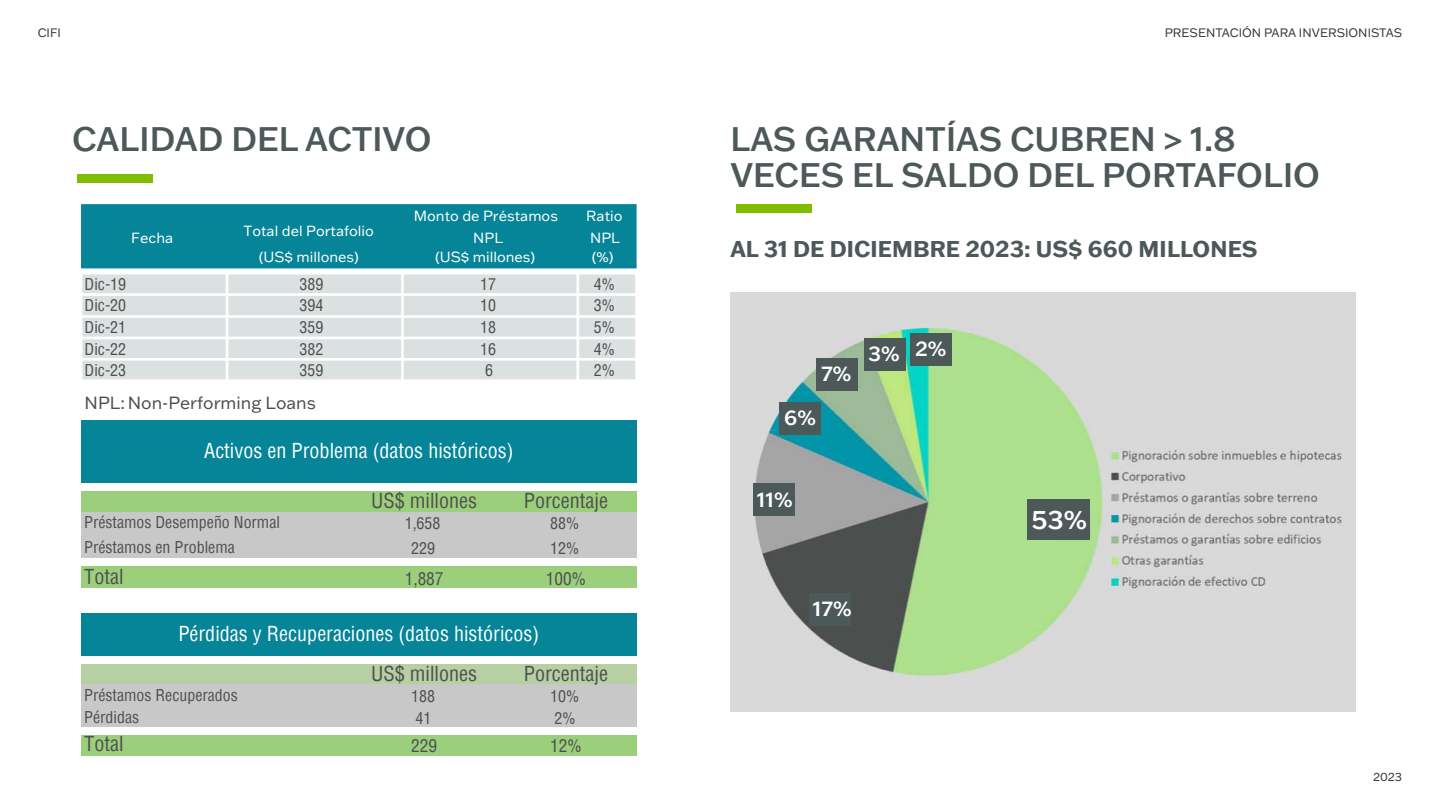
<style>
.page{position:relative;width:1440px;height:810px;background:#fff}
.page>*{position:absolute;margin:0;border:0;box-sizing:border-box;transform-origin:0 0}
.t1{font:500 33.38px/35.5px "Franklin Gothic ATF";color:#4d5858}
.t2{font:500 26.25px "Franklin Gothic ATF";color:#fff}
.t3{font:700 22.35px "Franklin Gothic ATF";color:#4d5858}
.t4{font:500 21px "Franklin Gothic ATF";color:#fff}
.t5{font:condensed 20.17px "Helvetica";color:#fff}
.t6{font:condensed 20.17px "Helvetica";color:#4d4f4f}
.t7{font:17.33px "Franklin Gothic ATF";color:#4d4f4f}
.t8{font:condensed 17.33px "Helvetica";color:#4d4f4f}
.t9{font:condensed 15.98px "Helvetica";color:#4d4f4f}
.t10{font:14.4px/21.6px "Franklin Gothic ATF";color:#fff;text-align:center}
.t11{font:12px "Franklin Gothic ATF";color:#383838}
</style>
<div class="page">
<div style="left:81px;top:204px;width:556px;height:64px;background:#068498"></div>
<div style="left:82px;top:274px;width:144px;height:20px;background:#dbe0e0"></div>
<div style="left:81px;top:273px;width:146px;height:21px;border:1px solid #fff"></div>
<div style="left:228px;top:274px;width:174px;height:20px;background:#dbe0e0"></div>
<div style="left:227px;top:273px;width:175px;height:21px;border:1px solid #fff"></div>
<div style="left:403px;top:274px;width:174px;height:20px;background:#dbe0e0"></div>
<div style="left:403px;top:273px;width:175px;height:21px;border:1px solid #fff"></div>
<div style="left:579px;top:274px;width:57px;height:20px;background:#dbe0e0"></div>
<div style="left:578px;top:273px;width:59px;height:21px;border:1px solid #fff"></div>
<div style="left:82px;top:295px;width:144px;height:21px;background:#dbe0e0"></div>
<div style="left:81px;top:295px;width:146px;height:21px;border:1px solid #fff"></div>
<div style="left:228px;top:295px;width:174px;height:21px;background:#dbe0e0"></div>
<div style="left:227px;top:295px;width:175px;height:21px;border:1px solid #fff"></div>
<div style="left:403px;top:295px;width:174px;height:21px;background:#dbe0e0"></div>
<div style="left:403px;top:295px;width:175px;height:21px;border:1px solid #fff"></div>
<div style="left:579px;top:295px;width:57px;height:21px;background:#dbe0e0"></div>
<div style="left:578px;top:295px;width:59px;height:21px;border:1px solid #fff"></div>
<div style="left:82px;top:317px;width:144px;height:20px;background:#dbe0e0"></div>
<div style="left:81px;top:317px;width:146px;height:21px;border:1px solid #fff"></div>
<div style="left:228px;top:317px;width:174px;height:20px;background:#dbe0e0"></div>
<div style="left:227px;top:317px;width:175px;height:21px;border:1px solid #fff"></div>
<div style="left:403px;top:317px;width:174px;height:20px;background:#dbe0e0"></div>
<div style="left:403px;top:317px;width:175px;height:21px;border:1px solid #fff"></div>
<div style="left:579px;top:317px;width:57px;height:20px;background:#dbe0e0"></div>
<div style="left:578px;top:317px;width:59px;height:21px;border:1px solid #fff"></div>
<div style="left:82px;top:339px;width:144px;height:20px;background:#dbe0e0"></div>
<div style="left:81px;top:338px;width:146px;height:21px;border:1px solid #fff"></div>
<div style="left:228px;top:339px;width:174px;height:20px;background:#dbe0e0"></div>
<div style="left:227px;top:338px;width:175px;height:21px;border:1px solid #fff"></div>
<div style="left:403px;top:339px;width:174px;height:20px;background:#dbe0e0"></div>
<div style="left:403px;top:338px;width:175px;height:21px;border:1px solid #fff"></div>
<div style="left:579px;top:339px;width:57px;height:20px;background:#dbe0e0"></div>
<div style="left:578px;top:338px;width:59px;height:21px;border:1px solid #fff"></div>
<div style="left:82px;top:360px;width:144px;height:20px;background:#dbe0e0"></div>
<div style="left:81px;top:359px;width:146px;height:22px;border:1px solid #fff"></div>
<div style="left:228px;top:360px;width:174px;height:20px;background:#dbe0e0"></div>
<div style="left:227px;top:359px;width:175px;height:22px;border:1px solid #fff"></div>
<div style="left:403px;top:360px;width:174px;height:20px;background:#dbe0e0"></div>
<div style="left:403px;top:359px;width:175px;height:22px;border:1px solid #fff"></div>
<div style="left:579px;top:360px;width:57px;height:20px;background:#dbe0e0"></div>
<div style="left:578px;top:359px;width:59px;height:22px;border:1px solid #fff"></div>
<div style="left:81px;top:421px;width:556px;height:62px;background:#068498"></div>
<div style="left:81px;top:491px;width:272px;height:21px;background:#9ccf7c"></div>
<div style="left:353px;top:491px;width:142px;height:21px;background:#9ccf7c"></div>
<div style="left:495px;top:491px;width:142px;height:21px;background:#9ccf7c"></div>
<div style="left:81px;top:512px;width:272px;height:22px;background:#c8c8c8"></div>
<div style="left:353px;top:512px;width:142px;height:22px;background:#c8c8c8"></div>
<div style="left:495px;top:512px;width:142px;height:22px;background:#c8c8c8"></div>
<div style="left:81px;top:534px;width:272px;height:24px;background:#c8c8c8"></div>
<div style="left:353px;top:534px;width:142px;height:24px;background:#c8c8c8"></div>
<div style="left:495px;top:534px;width:142px;height:24px;background:#c8c8c8"></div>
<div style="left:81px;top:566px;width:272px;height:22px;background:#9ccf7c"></div>
<div style="left:353px;top:566px;width:142px;height:22px;background:#9ccf7c"></div>
<div style="left:495px;top:566px;width:142px;height:22px;background:#9ccf7c"></div>
<div style="left:81px;top:613px;width:556px;height:43px;background:#068498"></div>
<div style="left:81px;top:664px;width:272px;height:21px;background:#b6cfa3"></div>
<div style="left:353px;top:664px;width:142px;height:21px;background:#b6cfa3"></div>
<div style="left:495px;top:664px;width:142px;height:21px;background:#b6cfa3"></div>
<div style="left:81px;top:685px;width:272px;height:21px;background:#c8c8c8"></div>
<div style="left:353px;top:685px;width:142px;height:21px;background:#c8c8c8"></div>
<div style="left:495px;top:685px;width:142px;height:21px;background:#c8c8c8"></div>
<div style="left:81px;top:706px;width:272px;height:21px;background:#c8c8c8"></div>
<div style="left:353px;top:706px;width:142px;height:21px;background:#c8c8c8"></div>
<div style="left:495px;top:706px;width:142px;height:21px;background:#c8c8c8"></div>
<div style="left:81px;top:735px;width:272px;height:21px;background:#9ccf7c"></div>
<div style="left:353px;top:735px;width:142px;height:21px;background:#9ccf7c"></div>
<div style="left:495px;top:735px;width:142px;height:21px;background:#9ccf7c"></div>
<div style="left:78px;top:174px;width:75px;height:9px;background:#80bc00"></div>
<div style="left:736px;top:204px;width:75px;height:9px;background:#80bc00"></div>
<img style="left:730px;top:292px;width:625px;height:419px">
<div style="left:911px;top:333px;width:41px;height:32px;background:#4d5858"></div>
<div style="left:864px;top:338px;width:41px;height:32px;background:#4d5858"></div>
<div style="left:816px;top:358px;width:42px;height:32px;background:#4d5858"></div>
<div style="left:780px;top:402px;width:41px;height:32px;background:#4d5858"></div>
<div style="left:753px;top:483px;width:41px;height:33px;background:#4d5858"></div>
<div style="left:809px;top:593px;width:42px;height:32px;background:#4d5858"></div>
<div style="left:1027px;top:499px;width:63px;height:41px;background:#4d5858"></div>
<p class="t11" style="left:38px;top:24px;width:25px">CIFI</p>
<p class="t11" style="left:1165px;top:24px;width:239px">PRESENTACIÓN PARA INVERSIONISTAS</p>
<h1 class="t1" style="left:72px;top:121px;width:361px">CALIDAD DEL ACTIVO</h1>
<h1 class="t1" style="left:730px;top:121px;width:591px">LAS GARANTÍAS CUBREN &gt; 1.8<br>VECES EL SALDO DEL PORTAFOLIO</h1>
<p class="t10" style="left:131px;top:226px;width:43px">Fecha</p>
<p class="t10" style="left:243px;top:220px;width:132px">Total del Portafolio</p>
<p class="t10" style="left:259px;top:245px;width:102px">(US$ millones)</p>
<p class="t10" style="left:414px;top:205px;width:146px">Monto de Préstamos<br>NPL</p>
<p class="t10" style="left:586px;top:205px;width:38px">Ratio</p>
<p class="t10" style="left:590px;top:226px;width:31px">NPL</p>
<p class="t10" style="left:435px;top:245px;width:102px">(US$ millones)</p>
<p class="t10" style="left:592px;top:245px;width:23px">(%)</p>
<p class="t9" style="left:85px;top:274px;width:43px">Dic-19</p>
<p class="t9" style="left:300px;top:274px;width:25px">389</p>
<p class="t9" style="left:480px;top:274px;width:17px">17</p>
<p class="t9" style="left:594px;top:274px;width:23px">4%</p>
<p class="t9" style="left:85px;top:295px;width:43px">Dic-20</p>
<p class="t9" style="left:300px;top:295px;width:25px">394</p>
<p class="t9" style="left:480px;top:295px;width:17px">10</p>
<p class="t9" style="left:594px;top:295px;width:23px">3%</p>
<p class="t9" style="left:85px;top:317px;width:43px">Dic-21</p>
<p class="t9" style="left:300px;top:317px;width:25px">359</p>
<p class="t9" style="left:480px;top:317px;width:17px">18</p>
<p class="t9" style="left:594px;top:317px;width:23px">5%</p>
<p class="t9" style="left:85px;top:339px;width:43px">Dic-22</p>
<p class="t9" style="left:300px;top:339px;width:25px">382</p>
<p class="t9" style="left:480px;top:339px;width:17px">16</p>
<p class="t9" style="left:594px;top:339px;width:23px">4%</p>
<p class="t9" style="left:85px;top:360px;width:43px">Dic-23</p>
<p class="t9" style="left:300px;top:360px;width:25px">359</p>
<p class="t9" style="left:485px;top:360px;width:9px">6</p>
<p class="t9" style="left:594px;top:360px;width:23px">2%</p>
<p class="t7" style="left:85px;top:391px;width:233px">NPL: Non-Performing Loans</p>
<p class="t5" style="left:204px;top:437px;width:311px">Activos en Problema (datos históricos)</p>
<p class="t6" style="left:371px;top:487px;width:107px">US$ millones</p>
<p class="t6" style="left:524px;top:487px;width:86px">Porcentaje</p>
<p class="t9" style="left:84px;top:512px;width:197px">Préstamos Desempeño Normal</p>
<p class="t9" style="left:405px;top:513px;width:37px">1,658</p>
<p class="t9" style="left:550px;top:513px;width:31px">88%</p>
<p class="t9" style="left:84px;top:537px;width:152px">Préstamos en Problema</p>
<p class="t9" style="left:411px;top:538px;width:25px">229</p>
<p class="t9" style="left:550px;top:538px;width:31px">12%</p>
<p class="t6" style="left:84px;top:563px;width:41px">Total</p>
<p class="t8" style="left:405px;top:567px;width:40px">1,887</p>
<p class="t8" style="left:546px;top:567px;width:42px">100%</p>
<p class="t5" style="left:178px;top:621px;width:362px">Pérdidas y Recuperaciones (datos históricos)</p>
<p class="t6" style="left:371px;top:660px;width:107px">US$ millones</p>
<p class="t6" style="left:524px;top:660px;width:86px">Porcentaje</p>
<p class="t9" style="left:84px;top:685px;width:155px">Préstamos Recuperados</p>
<p class="t9" style="left:411px;top:686px;width:25px">188</p>
<p class="t9" style="left:550px;top:686px;width:31px">10%</p>
<p class="t9" style="left:84px;top:707px;width:56px">Pérdidas</p>
<p class="t9" style="left:416px;top:707px;width:17px">41</p>
<p class="t9" style="left:554px;top:707px;width:23px">2%</p>
<p class="t6" style="left:84px;top:731px;width:41px">Total</p>
<p class="t8" style="left:411px;top:735px;width:27px">229</p>
<p class="t8" style="left:550px;top:735px;width:33px">12%</p>
<h3 class="t3" style="left:730px;top:234px;width:529px">AL 31 DE DICIEMBRE 2023: US$ 660 MILLONES</h3>
<h3 class="t4" style="left:821px;top:360px;width:32px">7%</h3>
<h3 class="t4" style="left:784px;top:404px;width:33px">6%</h3>
<h3 class="t4" style="left:868px;top:337px;width:80px">3% 2%</h3>
<h3 class="t4" style="left:757px;top:485px;width:38px">11%</h3>
<h3 class="t4" style="left:813px;top:595px;width:40px">17%</h3>
<h2 class="t2" style="left:1032px;top:502px;width:57px">53%</h2>
<p class="t11" style="left:1373px;top:768px;width:30px">2023</p>
</div>
